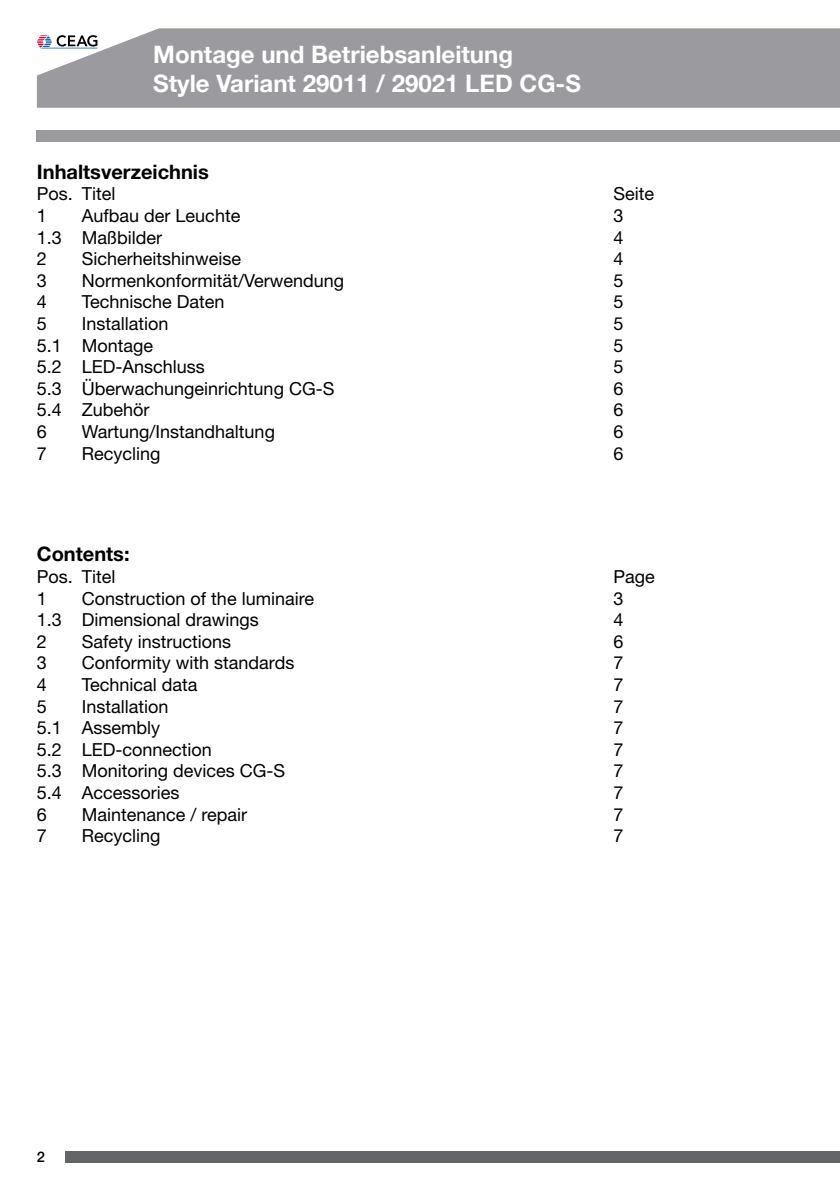
<style>
.page{position:relative;width:840px;height:1191px;background:#fff}
.page>*{position:absolute;margin:0;border:0;box-sizing:border-box;transform-origin:0 0}
.t1{font:700 24px/28.8px "Helvetica Neue";color:#fff}
.t2{font:700 20px "Helvetica Neue LT Pro";color:#000}
.t3{font:18px "Helvetica Neue LT Pro";color:#000}
.t4{font:500 14.6px "Helvetica Neue LT Pro";color:#000}
</style>
<div class="page">
<div style="left:37px;top:28px;width:802px;height:80px;background:#9a9a9f"></div>
<div style="left:37px;top:130px;width:802px;height:12px;background:#9a9a9f"></div>
<div style="left:66px;top:1151px;width:773px;height:11px;background:#646569"></div>
<svg style="left:37px;top:35px;width:60px;height:14px"></svg>
<svg style="left:839px;top:130px;width:1px;height:12px"></svg>
<h1 class="t1" style="left:153px;top:40px;width:429px">Montage und Betriebsanleitung<br>Style Variant 29011 / 29021 LED CG-S</h1>
<p class="t2" style="left:37px;top:159px;width:173px">Inhaltsverzeichnis</p>
<p class="t3" style="left:37px;top:183px;width:80px">Pos. Titel</p>
<p class="t3" style="left:613px;top:183px;width:42px">Seite</p>
<p class="t3" style="left:37px;top:204px;width:12px">1</p>
<p class="t3" style="left:82px;top:204px;width:160px">Aufbau der Leuchte</p>
<p class="t3" style="left:613px;top:204px;width:12px">3</p>
<p class="t3" style="left:37px;top:226px;width:127px">1.3 Maßbilder</p>
<p class="t3" style="left:613px;top:226px;width:12px">4</p>
<p class="t3" style="left:37px;top:248px;width:12px">2</p>
<p class="t3" style="left:82px;top:248px;width:161px">Sicherheitshinweise</p>
<p class="t3" style="left:613px;top:248px;width:12px">4</p>
<p class="t3" style="left:37px;top:269px;width:12px">3</p>
<p class="t3" style="left:82px;top:269px;width:264px">Normenkonformität/Verwendung</p>
<p class="t3" style="left:613px;top:269px;width:12px">5</p>
<p class="t3" style="left:37px;top:291px;width:12px">4</p>
<p class="t3" style="left:82px;top:291px;width:144px">Technische Daten</p>
<p class="t3" style="left:613px;top:291px;width:12px">5</p>
<p class="t3" style="left:37px;top:312px;width:12px">5</p>
<p class="t3" style="left:82px;top:312px;width:88px">Installation</p>
<p class="t3" style="left:613px;top:312px;width:12px">5</p>
<p class="t3" style="left:37px;top:334px;width:118px">5.1 Montage</p>
<p class="t3" style="left:613px;top:334px;width:12px">5</p>
<p class="t3" style="left:37px;top:356px;width:169px">5.2 LED-Anschluss</p>
<p class="t3" style="left:613px;top:356px;width:12px">5</p>
<p class="t3" style="left:37px;top:377px;width:299px">5.3 Überwachungeinrichtung CG-S</p>
<p class="t3" style="left:613px;top:377px;width:12px">6</p>
<p class="t3" style="left:37px;top:399px;width:114px">5.4 Zubehör</p>
<p class="t3" style="left:613px;top:399px;width:12px">6</p>
<p class="t3" style="left:37px;top:420px;width:12px">6</p>
<p class="t3" style="left:82px;top:420px;width:195px">Wartung/Instandhaltung</p>
<p class="t3" style="left:613px;top:420px;width:12px">6</p>
<p class="t3" style="left:37px;top:442px;width:12px">7</p>
<p class="t3" style="left:82px;top:442px;width:80px">Recycling</p>
<p class="t3" style="left:613px;top:442px;width:12px">6</p>
<p class="t2" style="left:37px;top:541px;width:94px">Contents:</p>
<p class="t3" style="left:37px;top:565px;width:80px">Pos. Titel</p>
<p class="t3" style="left:613px;top:565px;width:43px">Page</p>
<p class="t3" style="left:37px;top:587px;width:12px">1</p>
<p class="t3" style="left:82px;top:587px;width:234px">Construction of the luminaire</p>
<p class="t3" style="left:613px;top:587px;width:12px">3</p>
<p class="t3" style="left:37px;top:608px;width:223px">1.3 Dimensional drawings</p>
<p class="t3" style="left:613px;top:608px;width:12px">4</p>
<p class="t3" style="left:37px;top:630px;width:12px">2</p>
<p class="t3" style="left:82px;top:630px;width:151px">Safety instructions</p>
<p class="t3" style="left:613px;top:630px;width:12px">6</p>
<p class="t3" style="left:37px;top:652px;width:12px">3</p>
<p class="t3" style="left:82px;top:652px;width:214px">Conformity with standards</p>
<p class="t3" style="left:613px;top:652px;width:12px">7</p>
<p class="t3" style="left:37px;top:673px;width:12px">4</p>
<p class="t3" style="left:82px;top:673px;width:117px">Technical data</p>
<p class="t3" style="left:613px;top:673px;width:12px">7</p>
<p class="t3" style="left:37px;top:695px;width:12px">5</p>
<p class="t3" style="left:82px;top:695px;width:88px">Installation</p>
<p class="t3" style="left:613px;top:695px;width:12px">7</p>
<p class="t3" style="left:37px;top:716px;width:125px">5.1 Assembly</p>
<p class="t3" style="left:613px;top:716px;width:12px">7</p>
<p class="t3" style="left:37px;top:738px;width:176px">5.2 LED-connection</p>
<p class="t3" style="left:613px;top:738px;width:12px">7</p>
<p class="t3" style="left:37px;top:760px;width:250px">5.3 Monitoring devices CG-S</p>
<p class="t3" style="left:613px;top:760px;width:12px">7</p>
<p class="t3" style="left:37px;top:781px;width:144px">5.4 Accessories</p>
<p class="t3" style="left:613px;top:781px;width:12px">7</p>
<p class="t3" style="left:37px;top:803px;width:12px">6</p>
<p class="t3" style="left:82px;top:803px;width:167px">Maintenance / repair</p>
<p class="t3" style="left:613px;top:803px;width:12px">7</p>
<p class="t3" style="left:37px;top:824px;width:12px">7</p>
<p class="t3" style="left:82px;top:824px;width:80px">Recycling</p>
<p class="t3" style="left:613px;top:824px;width:12px">7</p>
<p class="t4" style="left:37px;top:1148px;width:10px">2</p>
</div>
